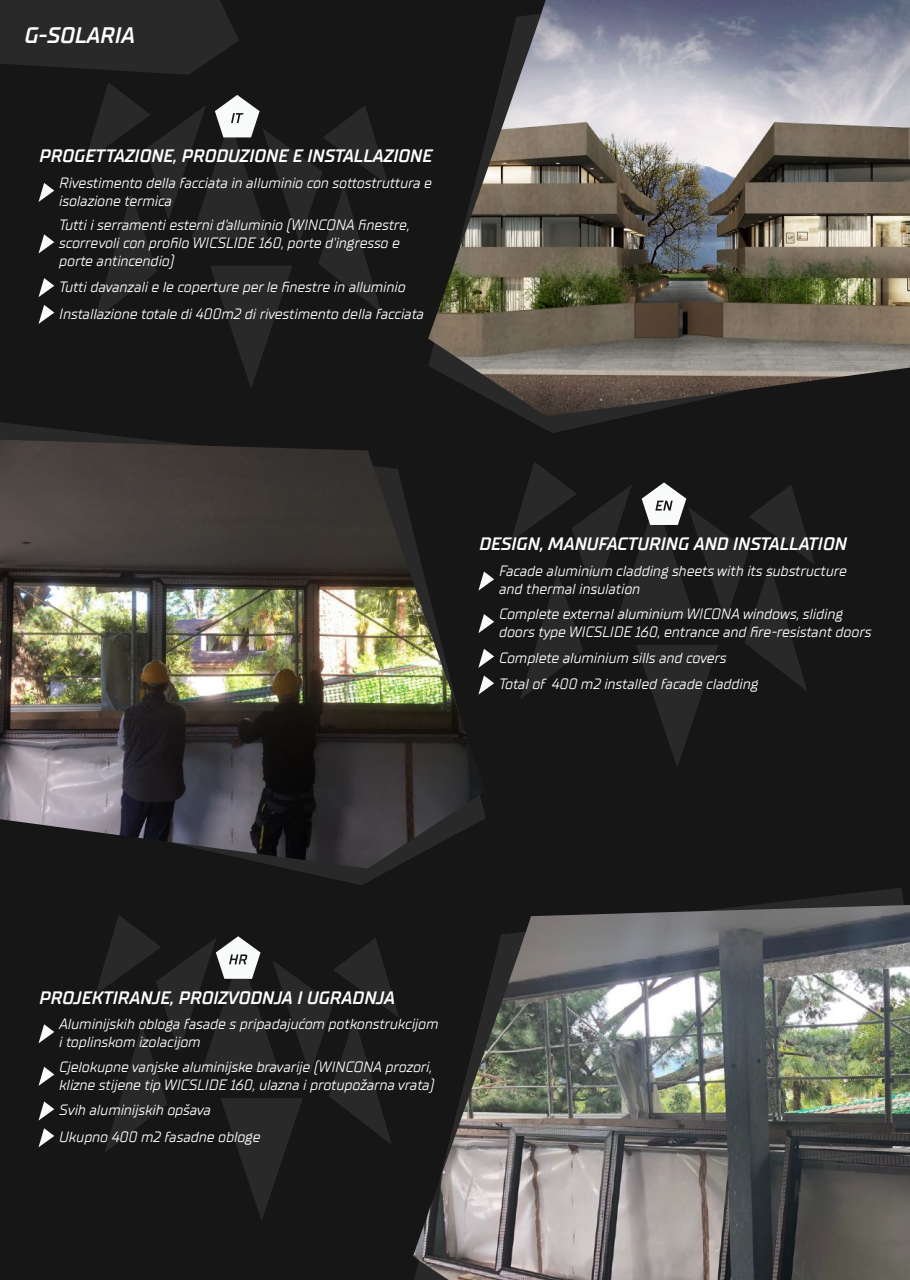
<style>
.page{position:relative;width:910px;height:1280px;background:#161616}
.page>*{position:absolute;margin:0;border:0;box-sizing:border-box;transform-origin:0 0}
.t1{font:italic 600 22.5px "TT Supermolot Neue";color:#fff}
.t2{font:italic 600 18px "TT Supermolot Neue";color:#fff}
.t3{font:italic 15px/18px "TT Supermolot Neue";color:#fff}
</style>
<div class="page">
<svg style="left:96px;top:915px;width:303px;height:305px"></svg>
<svg style="left:39px;top:1024px;width:15px;height:19px"></svg>
<svg style="left:39px;top:1067px;width:15px;height:19px"></svg>
<svg style="left:39px;top:1101px;width:15px;height:19px"></svg>
<svg style="left:39px;top:1128px;width:15px;height:19px"></svg>
<svg style="left:85px;top:83px;width:303px;height:304px"></svg>
<svg style="left:39px;top:183px;width:15px;height:19px"></svg>
<svg style="left:39px;top:234px;width:15px;height:19px"></svg>
<svg style="left:39px;top:278px;width:15px;height:19px"></svg>
<svg style="left:39px;top:305px;width:15px;height:19px"></svg>
<svg style="left:0;top:0;width:239px;height:75px;background:#262626"></svg>
<svg style="left:511px;top:462px;width:303px;height:305px"></svg>
<svg style="left:486px;top:573px;width:8px;height:12px"></svg>
<svg style="left:486px;top:615px;width:8px;height:13px"></svg>
<svg style="left:486px;top:650px;width:8px;height:13px"></svg>
<svg style="left:486px;top:677px;width:8px;height:12px"></svg>
<svg style="left:522px;top:416px;width:104px;height:17px;fill:#262727"></svg>
<img style="left:428px;top:0;width:482px;height:416px">
<svg style="left:0;top:422px;width:392px;height:463px"></svg>
<img style="left:0;top:440px;width:486px;height:428px">
<svg style="left:758px;top:888px;width:146px;height:17px;fill:#282828"></svg>
<img style="left:413px;top:905px;width:497px;height:375px">
<h1 class="t1" style="left:24px;top:21px;width:112px">G-SOLARIA</h1>
<p class="t2" style="left:39px;top:145px;width:394px">PROGETTAZIONE, PRODUZIONE E INSTALLAZIONE</p>
<p class="t3" style="left:59px;top:174px;width:374px">Rivestimento della facciata in alluminio con sottostruttura e isolazione termica</p>
<p class="t3" style="left:59px;top:216px;width:352px">Tutti i serramenti esterni d'alluminio (WINCONA finestre, scorrevoli con profilo WICSLIDE 160, porte d'ingresso e porte antincendio)</p>
<p class="t3" style="left:59px;top:274px;width:366px;line-height:26.8px">Tutti davanzali e le coperture per le finestre in alluminio<br>Installazione totale di 400m2 di rivestimento della facciata</p>
<p class="t2" style="left:478px;top:533px;width:369px">DESIGN, MANUFACTURING AND INSTALLATION</p>
<p class="t3" style="left:498px;top:562px;width:349px">Facade aluminium cladding sheets with its substructure and thermal insulation</p>
<p class="t3" style="left:498px;top:605px;width:374px">Complete external aluminium WICONA windows, sliding doors type WICSLIDE 160, entrance and fire-resistant doors</p>
<p class="t3" style="left:498px;top:644px;width:261px;line-height:26.8px">Complete aluminium sills and covers<br>Total of 400 m2 installed facade cladding</p>
<p class="t2" style="left:39px;top:987px;width:357px">PROJEKTIRANJE, PROIZVODNJA I UGRADNJA</p>
<p class="t3" style="left:59px;top:1015px;width:381px">Aluminijskih obloga fasade s pripadajućom potkonstrukcijom i toplinskom izolacijom</p>
<p class="t3" style="left:59px;top:1058px;width:377px">Cjelokupne vanjske aluminijske bravarije (WINCONA prozori, klizne stijene tip WICSLIDE 160, ulazna i protupožarna vrata)</p>
<p class="t3" style="left:59px;top:1097px;width:203px;line-height:26.8px">Svih aluminijskih opšava<br>Ukupno 400 m2 fasadne obloge</p>
</div>
